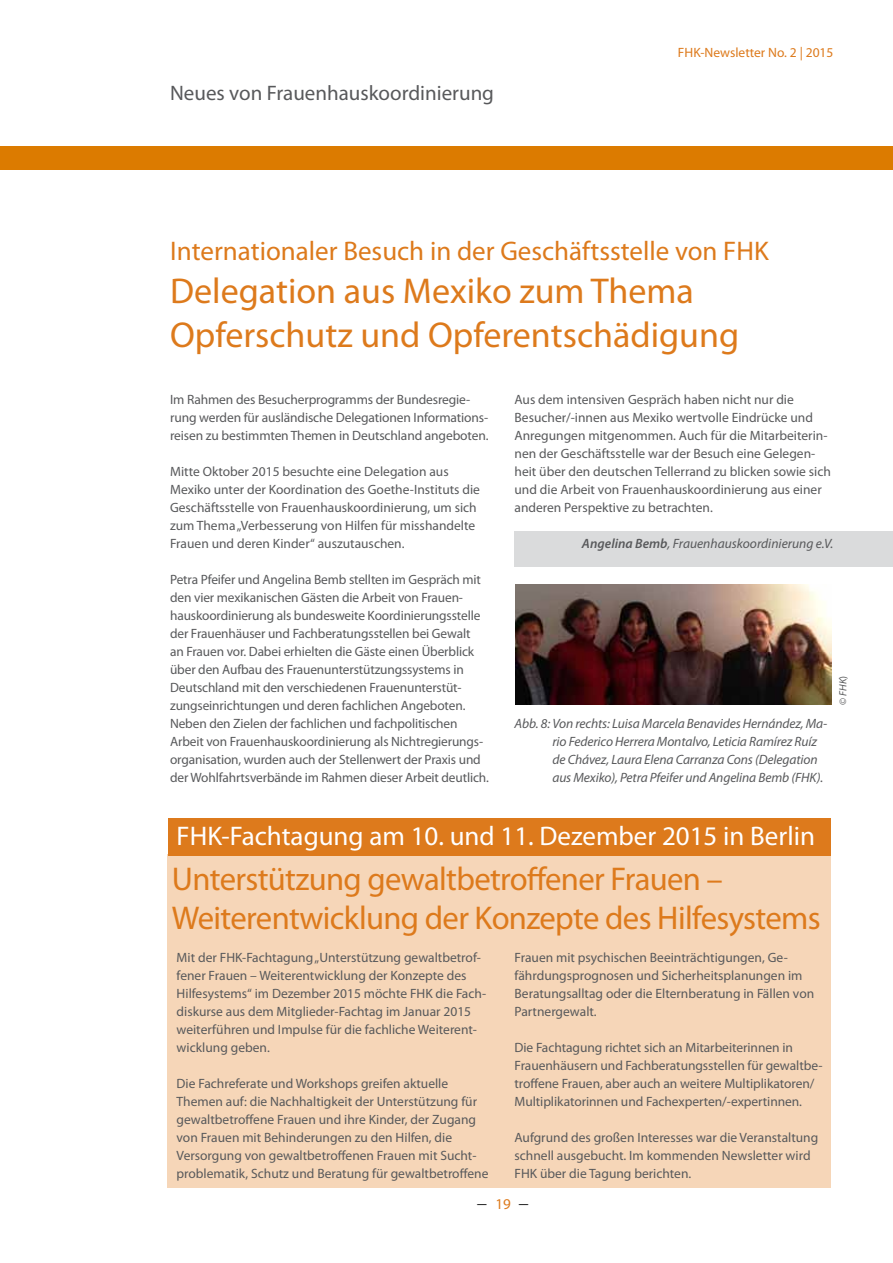
<style>
.page{position:relative;width:893px;height:1263px;background:#fff}
.page>*{position:absolute;margin:0;border:0;box-sizing:border-box;transform-origin:0 0}
.t1{font:36px/43.2px "Myriad Pro";color:#dd7a1c}
.t2{font:33px/39.6px "Myriad Pro";letter-spacing:-.02em;color:#dd7a1c}
.t3{font:27px "Myriad Pro";color:#dd7a1c}
.t4{font:27px "Myriad Pro";color:#fff}
.t5{font:21px "Myriad Pro";color:#58595b}
.t6{font:18px "Times New Roman";color:#000}
.t7{font:13.5px/18px "Myriad Pro";color:#58595b}
.t8{font:italic 13.5px/18px "Myriad Pro";letter-spacing:-.01em;color:#58595b}
.t9{font:13.5px "Myriad Pro";color:#dd7a1c}
.t10{font:italic 10.5px "Myriad Pro";color:#58595b}
.s1{font-weight:600}
.s2{font-style:normal}
.s3{font-family:"Myriad Pro";font-size:15px;color:#dd7a1c}
</style>
<div class="page">
<div style="left:0;top:147px;width:893px;height:23px;background:#dc7b00"></div>
<div style="left:168px;top:854px;width:663px;height:333px;background:#f6d6b8"></div>
<div style="left:514px;top:531px;width:379px;height:36px;background:#dadbdc"></div>
<img style="left:516px;top:585px;width:315px;height:120px">
<div style="left:168px;top:818px;width:663px;height:38px;background:#dd7a1c"></div>
<h3 class="t5" style="left:170px;top:80px;width:325px">Neues von Frauenhauskoordinierung</h3>
<p class="t9" style="left:678px;top:44px;width:157px">FHK-Newsletter No. 2 | 2015</p>
<h3 class="t3" style="left:170px;top:234px;width:600px">Internationaler Besuch in der Geschäftsstelle von FHK</h3>
<h1 class="t1" style="left:170px;top:269px;width:571px">Delegation aus Mexiko zum Thema<br>Opferschutz und Opferentschädigung</h1>
<p class="t7" style="left:170px;top:390px;width:320px">Im Rahmen des Besucherprogramms der Bundesregie&shy;rung werden für ausländische Delegationen Informations&shy;reisen zu bestimmten Themen in Deutschland angeboten.</p>
<p class="t7" style="left:170px;top:462px;width:311px">Mitte Oktober 2015 besuchte eine Delegation aus Mexiko unter der Koordination des Goethe-Instituts die Geschäftsstelle von Frauenhauskoordinierung, um sich zum Thema „Verbesserung von Hilfen für misshandelte Frauen und deren Kinder“ auszutauschen.</p>
<p class="t7" style="left:170px;top:570px;width:320px">Petra Pfeifer und Angelina Bemb stellten im Gespräch mit den vier mexikanischen Gästen die Arbeit von Frauen&shy;hauskoordinierung als bundesweite Koordinierungsstelle der Frauenhäuser und Fachberatungsstellen bei Gewalt<br>an Frauen vor. Dabei erhielten die Gäste einen Überblick über den Aufbau des Frauenunterstützungssystems in Deutschland mit den verschiedenen Frauenunterstüt&shy;zungseinrichtungen und deren fachlichen Angeboten.<br>Neben den Zielen der fachlichen und fachpolitischen Arbeit von Frauenhauskoordinierung als Nichtregierungs&shy;organisation, wurden auch der Stellenwert der Praxis und der Wohlfahrtsverbände im Rahmen dieser Arbeit deutlich.</p>
<p class="t7" style="left:514px;top:390px;width:318px">Aus dem intensiven Gespräch haben nicht nur die Besucher/-innen aus Mexiko wertvolle Eindrücke und Anregungen mitgenommen. Auch für die Mitarbeiterin&shy;nen der Geschäftsstelle war der Besuch eine Gelegen&shy;heit über den deutschen Tellerrand zu blicken sowie sich und die Arbeit von Frauenhauskoordinierung aus einer anderen Perspektive zu betrachten.</p>
<p class="t8" style="left:582px;top:534px;width:253px"><span class="s1">Angelina Bemb</span>, Frauenhauskoordinierung e.V.</p>
<p class="t8" style="left:552px;top:714px;width:276px;text-indent:-38px">Abb. 8: Von rechts: Luisa Marcela Benavides Hernández, Ma&shy;rio Federico Herrera Montalvo, Leticia Ramírez Ruíz de Chávez, Laura Elena Carranza Cons (Delegation aus Mexiko), Petra Pfeifer und Angelina Bemb (FHK).</p>
<p class="t10" style="left:837px;top:705px;width:31px;rotate:-90deg"><span class="s2">©</span> FHK<span class="s2">)</span></p>
<h3 class="t4" style="left:177px;top:819px;width:640px">FHK-Fachtagung am 10. und 11. Dezember 2015 in Berlin</h3>
<h2 class="t2" style="left:172px;top:858px;width:650px">Unterstützung gewaltbetroffener Frauen –<br>Weiterentwicklung der Konzepte des Hilfesystems</h2>
<p class="t7" style="left:177px;top:948px;width:311px">Mit der FHK-Fachtagung „Unterstützung gewaltbetrof&shy;fener Frauen – Weiterentwicklung der Konzepte des Hilfesystems“ im Dezember 2015 möchte FHK die Fach&shy;diskurse aus dem Mitglieder-Fachtag im Januar 2015 weiterführen und Impulse für die fachliche Weiterent&shy;wicklung geben.</p>
<p class="t7" style="left:177px;top:1074px;width:313px">Die Fachreferate und Workshops greifen aktuelle Themen auf: die Nachhaltigkeit der Unterstützung für gewaltbetroffene Frauen und ihre Kinder, der Zugang von Frauen mit Behinderungen zu den Hilfen, die Versorgung von gewaltbetroffenen Frauen mit Sucht&shy;problematik, Schutz und Beratung für gewaltbetroffene</p>
<p class="t7" style="left:514px;top:948px;width:301px">Frauen mit psychischen Beeinträchtigungen, Ge&shy;fährdungsprognosen und Sicherheitsplanungen im Beratungsalltag oder die Elternberatung in Fällen von Partnergewalt.</p>
<p class="t7" style="left:514px;top:1038px;width:310px">Die Fachtagung richtet sich an Mitarbeiterinnen in Frauenhäusern und Fachberatungsstellen für gewaltbe&shy;troffene Frauen, aber auch an weitere Multiplikatoren/ Multiplikatorinnen und Fachexperten/-expertinnen.</p>
<p class="t7" style="left:514px;top:1128px;width:305px">Aufgrund des großen Interesses war die Veranstaltung schnell ausgebucht. Im kommenden Newsletter wird<br>FHK über die Tagung berichten.</p>
<h3 class="t6" style="left:477px;top:1190px;width:52px">– <span class="s3">19</span> –</h3>
</div>
